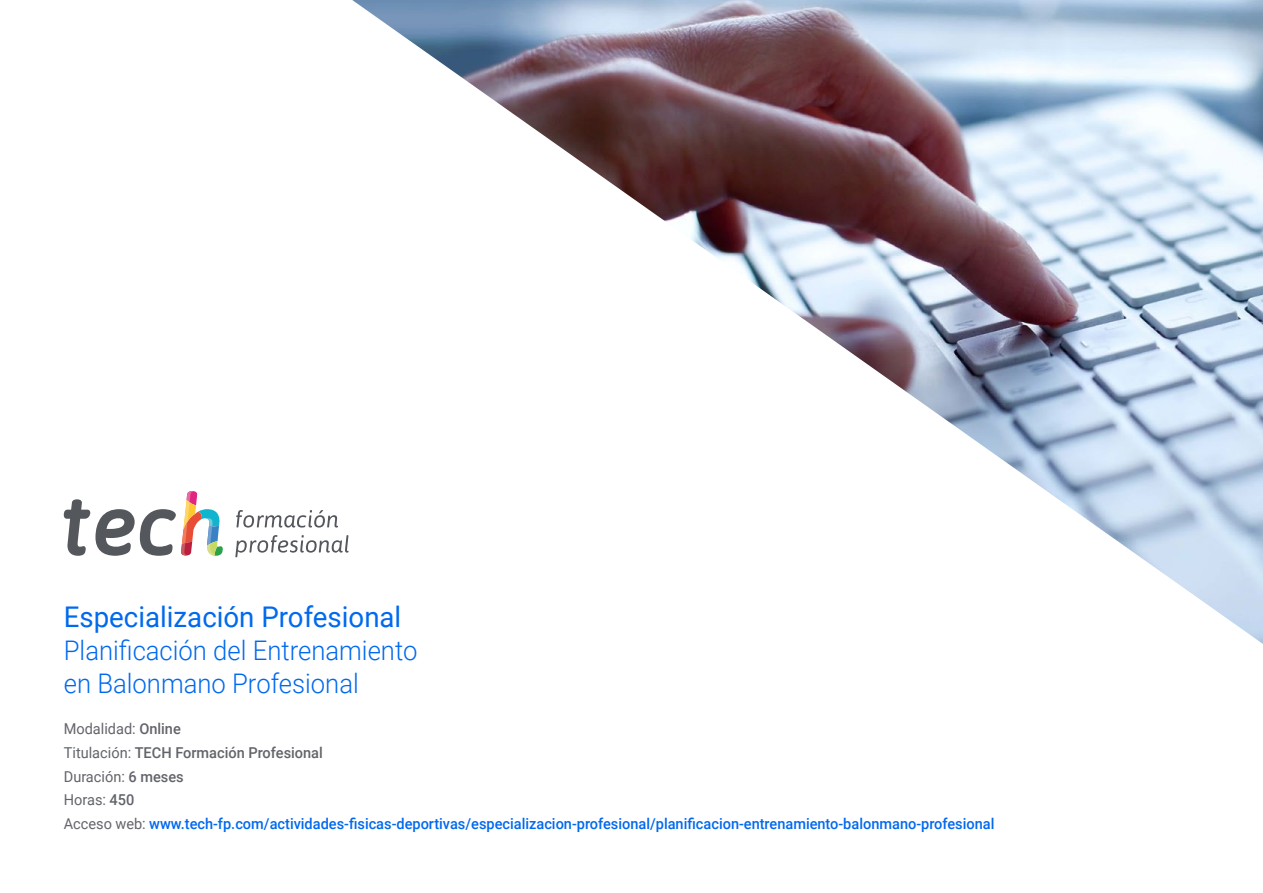
<style>
.page{position:relative;width:1263px;height:893px;background:#fff}
.page>*{position:absolute;margin:0;border:0;box-sizing:border-box;transform-origin:0 0}
.t1{font:28.5px "Roboto";color:#0169ee}
.t2{font:300 27px/33px "Roboto";color:#0169ee;scale:.95 1}
.t3{font:500 15px/23.7px "Roboto";color:#0169ee}
.s1{font-weight:400;color:#61646a}
.s2{color:#61646a}
</style>
<div class="page">
<img style="left:352px;top:0;width:911px;height:644px">
<svg style="left:64px;top:491px;width:159px;height:65px"></svg>
<svg style="left:236px;top:510px;width:102px;height:18px"></svg>
<svg style="left:235px;top:535px;width:114px;height:22px"></svg>
<h1 class="t1" style="left:64px;top:597px;width:339px">Especialización Profesional</h1>
<h2 class="t2" style="left:64px;top:633px;width:374px">Planificación del Entrenamiento en Balonmano Profesional</h2>
<p class="t3" style="left:64px;top:716px;width:932px"><span class="s1">Modalidad:</span> <span class="s2">Online<br></span><span class="s1">Titulación:</span> <span class="s2">TECH Formación Profesional<br></span><span class="s1">Duración:</span> <span class="s2">6 meses<br></span><span class="s1">Horas:</span> <span class="s2">450<br></span><span class="s1">Acceso web:</span> www.tech-fp.com/actividades-fisicas-deportivas/especializacion-profesional/planificacion-entrenamiento-balonmano-profesional</p>
</div>
